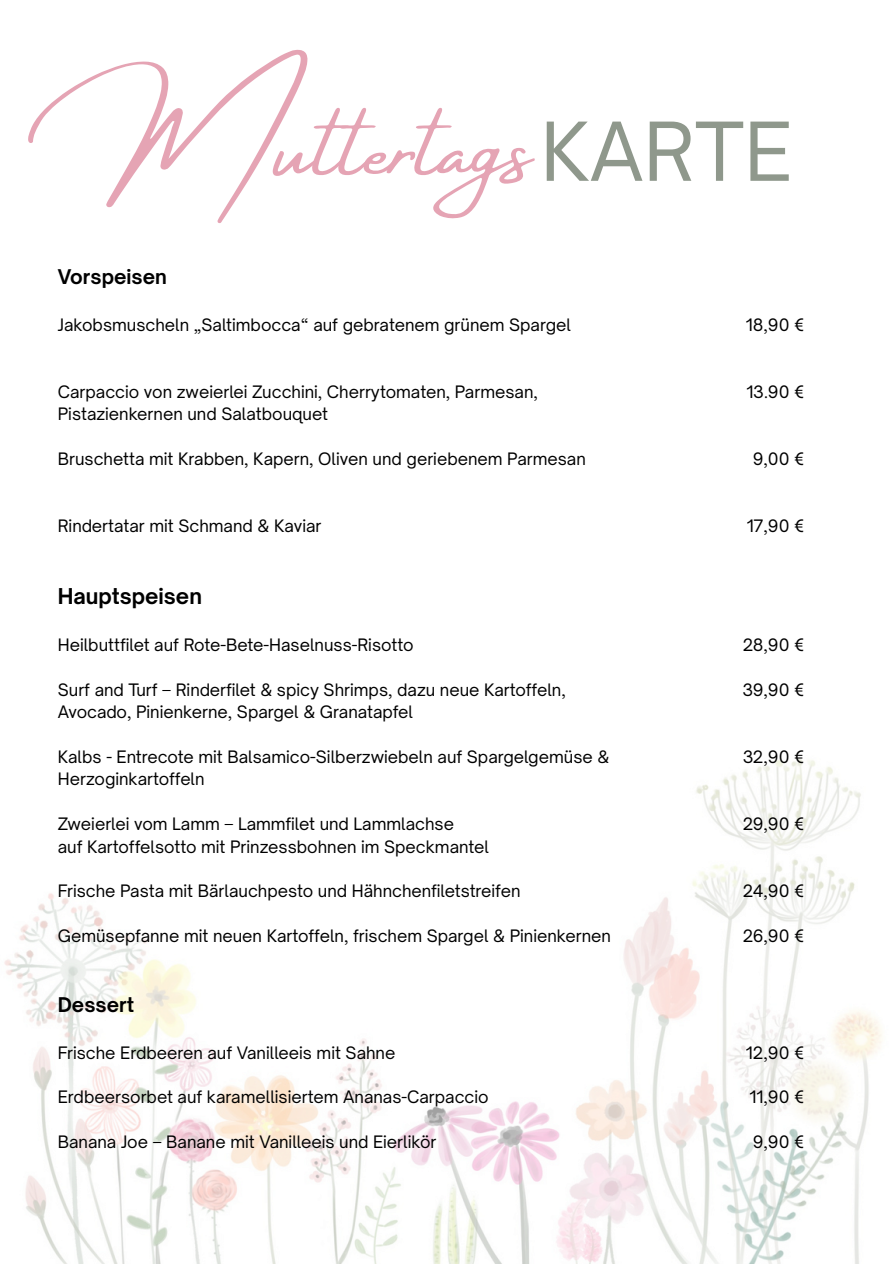
<style>
.page{position:relative;width:894px;height:1264px;background:#fff}
.page>*{position:absolute;margin:0;border:0;box-sizing:border-box;transform-origin:0 0}
.t1{font:94.35px "Amsterdam Four";color:#e5a4b4}
.t2{font:77.55px "Open Sauce One";color:#8f988c}
.t3{font:700 20.85px "Open Sauce One";color:#000}
.t4{font:700 19.35px "Open Sauce One";color:#000}
.t5{font:16.35px/22.4px "Open Sauce One";color:#000}
</style>
<div class="page">
<img style="left:4px;top:759px;width:878px;height:504px">
<h1 class="t1" style="left:102px;top:96px;width:431px">Muttertags</h1>
<h2 class="t2" style="left:540px;top:103px;width:253px">KARTE</h2>
<h3 class="t4" style="left:58px;top:264px;width:111px">Vorspeisen</h3>
<p class="t5" style="left:58px;top:313px;width:514px">Jakobsmuscheln „Saltimbocca“ auf gebratenem grünem Spargel</p>
<p class="t5" style="left:58px;top:380px;width:481px">Carpaccio von zweierlei Zucchini, Cherrytomaten, Parmesan,</p>
<p class="t5" style="left:58px;top:403px;width:272px">Pistazienkernen und Salatbouquet</p>
<p class="t5" style="left:58px;top:447px;width:529px">Bruschetta mit Krabben, Kapern, Oliven und geriebenem Parmesan</p>
<p class="t5" style="left:58px;top:515px;width:265px">Rindertatar mit Schmand &amp; Kaviar</p>
<h3 class="t3" style="left:58px;top:583px;width:146px">Hauptspeisen</h3>
<p class="t5" style="left:58px;top:633px;width:357px">Heilbuttfilet auf Rote-Bete-Haselnuss-Risotto</p>
<p class="t5" style="left:58px;top:678px;width:509px">Surf and Turf – Rinderfilet &amp; spicy Shrimps, dazu neue Kartoffeln,</p>
<p class="t5" style="left:58px;top:700px;width:356px">Avocado, Pinienkerne, Spargel &amp; Granatapfel</p>
<p class="t5" style="left:58px;top:745px;width:553px">Kalbs - Entrecote mit Balsamico-Silberzwiebeln auf Spargelgemüse &amp;<br>Herzoginkartoffeln</p>
<p class="t5" style="left:58px;top:812px;width:397px">Zweierlei vom Lamm – Lammfilet und Lammlachse</p>
<p class="t5" style="left:58px;top:835px;width:432px">auf Kartoffelsotto mit Prinzessbohnen im Speckmantel</p>
<p class="t5" style="left:58px;top:879px;width:464px">Frische Pasta mit Bärlauchpesto und Hähnchenfiletstreifen</p>
<p class="t5" style="left:58px;top:924px;width:554px">Gemüsepfanne mit neuen Kartoffeln, frischem Spargel &amp; Pinienkernen</p>
<h3 class="t4" style="left:58px;top:992px;width:78px">Dessert</h3>
<p class="t5" style="left:58px;top:1041px;width:339px">Frische Erdbeeren auf Vanilleeis mit Sahne</p>
<p class="t5" style="left:58px;top:1085px;width:432px">Erdbeersorbet auf karamellisiertem Ananas-Carpaccio</p>
<p class="t5" style="left:58px;top:1130px;width:380px">Banana Joe – Banane mit Vanilleeis und Eierlikör</p>
<p class="t5" style="left:745px;top:313px;width:60px">18,90 €</p>
<p class="t5" style="left:746px;top:380px;width:60px">13.90 €</p>
<p class="t5" style="left:752px;top:447px;width:53px">9,00 €</p>
<p class="t5" style="left:746px;top:515px;width:59px">17,90 €</p>
<p class="t5" style="left:742px;top:633px;width:63px">28,90 €</p>
<p class="t5" style="left:742px;top:678px;width:64px">39,90 €</p>
<p class="t5" style="left:742px;top:745px;width:63px">32,90 €</p>
<p class="t5" style="left:742px;top:812px;width:63px">29,90 €</p>
<p class="t5" style="left:742px;top:879px;width:63px">24,90 €</p>
<p class="t5" style="left:742px;top:924px;width:63px">26,90 €</p>
<p class="t5" style="left:745px;top:1041px;width:60px">12,90 €</p>
<p class="t5" style="left:749px;top:1085px;width:57px">11,90 €</p>
<p class="t5" style="left:752px;top:1130px;width:53px">9,90 €</p>
</div>
